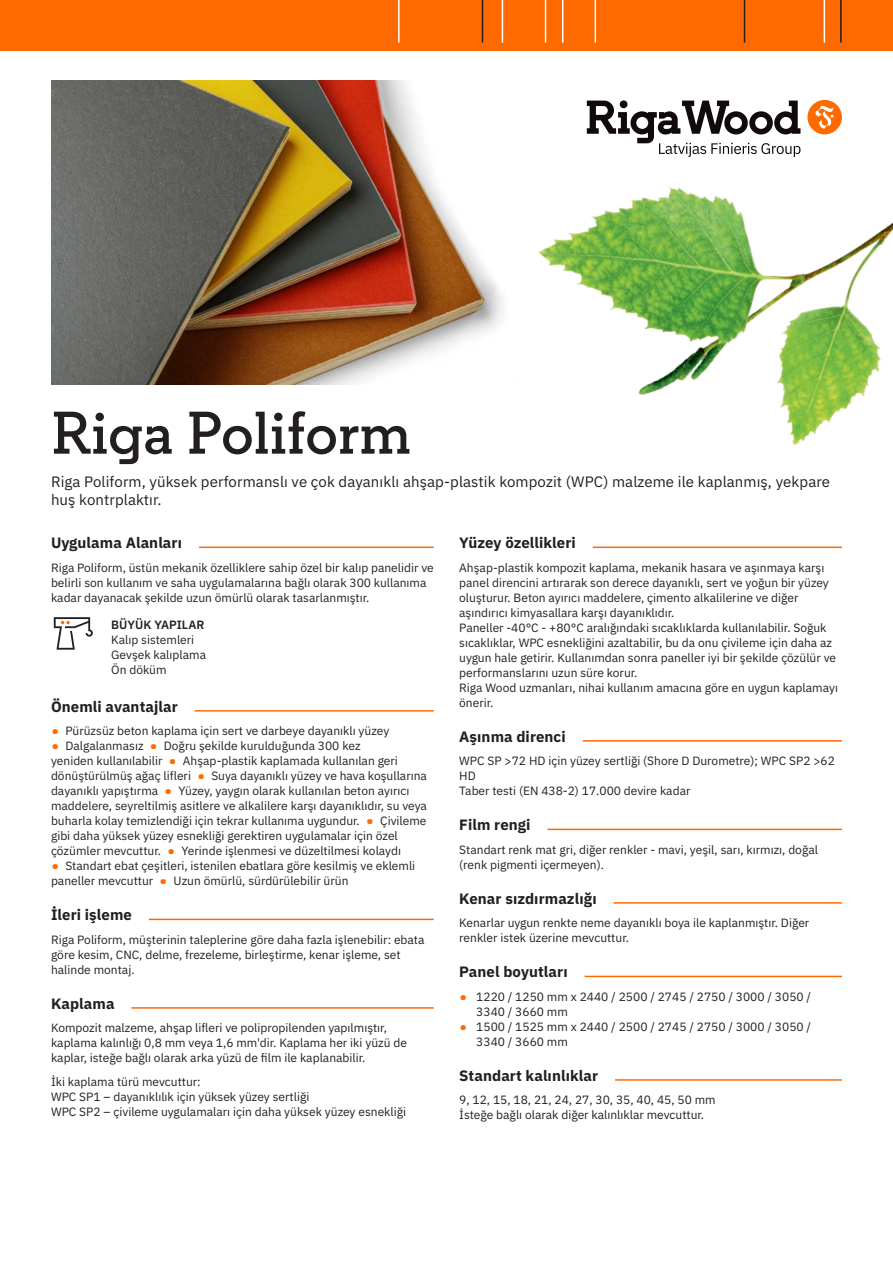
<style>
.page{position:relative;width:893px;height:1263px;background:#fff}
.page>*{position:absolute;margin:0;border:0;box-sizing:border-box;transform-origin:0 0}
.Nosaukums{font:600 60px "Regular Slab";letter-spacing:.005em;color:#231f20}
.Sadaļa{font:700 15px "IBM Plex Sans";letter-spacing:.005em;color:#231f20}
.ievadteksts{font:15px/18px "IBM Plex Sans";letter-spacing:.005em;color:#231f20}
.pamatteksts__6{font:12px/15px "IBM Plex Sans";color:#231f20}
.pamatteksts__3{font:12px/15px "IBM Plex Sans";color:#231f20}
.tabula{font:12px "IBM Plex Sans";color:#231f20}
.Virsraksts_tabulā{font:600 12px "IBM Plex Sans";color:#231f20}
.s1{font-size:21px;color:#ff6a00}
</style>
<div class="page">
<div style="left:0;top:0;width:893px;height:51px;background:#ff6a00"></div>
<hr style="left:398px;top:0;width:2px;height:43px;background:#fff">
<img style="left:481px;top:0;width:412px;height:549px">
<hr style="left:51px;top:547px;width:383px;height:1px;background:#ff6a00">
<div style="left:51px;top:544px;width:148px;height:7px;background:#fff"></div>
<hr style="left:51px;top:710px;width:383px;height:2px;background:#ff6a00">
<div style="left:51px;top:707px;width:144px;height:8px;background:#fff"></div>
<hr style="left:51px;top:919px;width:383px;height:1px;background:#ff6a00">
<div style="left:51px;top:916px;width:98px;height:7px;background:#fff"></div>
<hr style="left:51px;top:1007px;width:383px;height:2px;background:#ff6a00">
<div style="left:51px;top:1004px;width:80px;height:8px;background:#fff"></div>
<hr style="left:459px;top:547px;width:383px;height:1px;background:#ff6a00">
<div style="left:459px;top:544px;width:134px;height:7px;background:#fff"></div>
<hr style="left:459px;top:740px;width:383px;height:2px;background:#ff6a00">
<div style="left:459px;top:737px;width:124px;height:8px;background:#fff"></div>
<hr style="left:459px;top:829px;width:383px;height:1px;background:#ff6a00">
<div style="left:459px;top:826px;width:88px;height:7px;background:#fff"></div>
<hr style="left:459px;top:902px;width:383px;height:2px;background:#ff6a00">
<div style="left:459px;top:899px;width:155px;height:8px;background:#fff"></div>
<hr style="left:459px;top:976px;width:383px;height:1px;background:#ff6a00">
<div style="left:459px;top:973px;width:126px;height:7px;background:#fff"></div>
<hr style="left:459px;top:1079px;width:383px;height:2px;background:#ff6a00">
<div style="left:459px;top:1076px;width:156px;height:8px;background:#fff"></div>
<svg style="left:54px;top:617px;width:39px;height:33px"></svg>
<img style="left:51px;top:81px;width:463px;height:303px">
<p class="Nosaukums" style="left:51px;top:396px;width:361px">Riga Poliform</p>
<p class="ievadteksts" style="left:51px;top:471px;width:781px">Riga Poliform, yüksek performanslı ve çok dayanıklı ahşap-plastik kompozit (WPC) malzeme ile kaplanmış, yekpare huş kontrplaktır.</p>
<p class="Sadaļa" style="left:51px;top:531px;width:132px">Uygulama Alanları</p>
<p class="pamatteksts__3" style="left:51px;top:559px;width:384px">Riga Poliform, üstün mekanik özelliklere sahip özel bir kalıp panelidir ve belirli son kullanım ve saha uygulamalarına bağlı olarak 300 kullanıma kadar dayanacak şekilde uzun ömürlü olarak tasarlanmıştır.</p>
<p class="Virsraksts_tabulā" style="left:111px;top:615px;width:95px">BÜYÜK YAPILAR</p>
<p class="tabula" style="left:111px;top:630px;width:84px">Kalıp sistemleri</p>
<p class="tabula" style="left:111px;top:645px;width:96px">Gevşek kalıplama</p>
<p class="tabula" style="left:111px;top:660px;width:57px">Ön döküm</p>
<p class="Sadaļa" style="left:51px;top:694px;width:128px">Önemli avantajlar</p>
<p class="pamatteksts__6" style="left:51px;top:722px;width:340px"><span class="s1">•</span> Pürüzsüz beton kaplama için sert ve darbeye dayanıklı yüzey</p>
<p class="pamatteksts__6" style="left:51px;top:737px;width:377px"><span class="s1">•</span> Dalgalanmasız <span class="s1">•</span> Doğru şekilde kurulduğunda 300 kez<br>yeniden kullanılabilir <span class="s1">•</span> Ahşap-plastik kaplamada kullanılan geri dönüştürülmüş ağaç lifleri <span class="s1">•</span> Suya dayanıklı yüzey ve hava koşullarına dayanıklı yapıştırma <span class="s1">•</span> Yüzey, yaygın olarak kullanılan beton ayırıcı maddelere, seyreltilmiş asitlere ve alkalilere karşı dayanıklıdır, su veya buharla kolay temizlendiği için tekrar kullanıma uygundur. <span class="s1">•</span> Çivileme gibi daha yüksek yüzey esnekliği gerektiren uygulamalar için özel çözümler mevcuttur. <span class="s1">•</span> Yerinde işlenmesi ve düzeltilmesi kolaydı</p>
<p class="pamatteksts__6" style="left:51px;top:857px;width:366px"><span class="s1">•</span> Standart ebat çeşitleri, istenilen ebatlara göre kesilmiş ve eklemli paneller mevcuttur <span class="s1">•</span> Uzun ömürlü, sürdürülebilir ürün</p>
<p class="Sadaļa" style="left:51px;top:903px;width:83px">İleri işleme</p>
<p class="pamatteksts__6" style="left:51px;top:931px;width:375px">Riga Poliform, müşterinin taleplerine göre daha fazla işlenebilir: ebata göre kesim, CNC, delme, frezeleme, birleştirme, kenar işleme, set halinde montaj.</p>
<p class="Sadaļa" style="left:51px;top:991px;width:65px">Kaplama</p>
<p class="pamatteksts__3" style="left:51px;top:1019px;width:357px">Kompozit malzeme, ahşap lifleri ve polipropilenden yapılmıştır, kaplama kalınlığı 0,8 mm veya 1,6 mm'dir. Kaplama her iki yüzü de kaplar, isteğe bağlı olarak arka yüzü de film ile kaplanabilir.</p>
<p class="pamatteksts__6" style="left:51px;top:1073px;width:151px">İki kaplama türü mevcuttur:</p>
<p class="pamatteksts__6" style="left:51px;top:1088px;width:260px">WPC SP1 – dayanıklılık için yüksek yüzey sertliği</p>
<p class="pamatteksts__6" style="left:51px;top:1103px;width:357px">WPC SP2 – çivileme uygulamaları için daha yüksek yüzey esnekliği</p>
<p class="Sadaļa" style="left:459px;top:531px;width:118px">Yüzey özellikleri</p>
<p class="pamatteksts__6" style="left:459px;top:559px;width:371px">Ahşap-plastik kompozit kaplama, mekanik hasara ve aşınmaya karşı panel direncini artırarak son derece dayanıklı, sert ve yoğun bir yüzey oluşturur. Beton ayırıcı maddelere, çimento alkalilerine ve diğer aşındırıcı kimyasallara karşı dayanıklıdır.</p>
<p class="pamatteksts__6" style="left:459px;top:619px;width:378px">Paneller -40°C - +80°C aralığındaki sıcaklıklarda kullanılabilir. Soğuk sıcaklıklar, WPC esnekliğini azaltabilir, bu da onu çivileme için daha az uygun hale getirir. Kullanımdan sonra paneller iyi bir şekilde çözülür ve performanslarını uzun süre korur.</p>
<p class="pamatteksts__6" style="left:459px;top:679px;width:380px">Riga Wood uzmanları, nihai kullanım amacına göre en uygun kaplamayı önerir.</p>
<p class="Sadaļa" style="left:459px;top:724px;width:108px">Aşınma direnci</p>
<p class="pamatteksts__6" style="left:459px;top:752px;width:377px">WPC SP &gt;72 HD için yüzey sertliği (Shore D Durometre); WPC SP2 &gt;62<br>HD</p>
<p class="pamatteksts__6" style="left:459px;top:782px;width:233px">Taber testi (EN 438-2) 17.000 devire kadar</p>
<p class="Sadaļa" style="left:459px;top:813px;width:73px">Film rengi</p>
<p class="pamatteksts__6" style="left:459px;top:841px;width:360px">Standart renk mat gri, diğer renkler - mavi, yeşil, sarı, kırmızı, doğal (renk pigmenti içermeyen).</p>
<p class="Sadaļa" style="left:459px;top:886px;width:139px">Kenar sızdırmazlığı</p>
<p class="pamatteksts__6" style="left:459px;top:914px;width:352px">Kenarlar uygun renkte neme dayanıklı boya ile kaplanmıştır. Diğer renkler istek üzerine mevcuttur.</p>
<p class="Sadaļa" style="left:459px;top:960px;width:110px">Panel boyutları</p>
<p class="pamatteksts__6" style="left:476px;top:988px;width:336px;text-indent:-17px"><span class="s1">•</span> 1220 / 1250 mm x 2440 / 2500 / 2745 / 2750 / 3000 / 3050 /<br>3340 / 3660 mm</p>
<p class="pamatteksts__6" style="left:476px;top:1018px;width:336px;text-indent:-17px"><span class="s1">•</span> 1500 / 1525 mm x 2440 / 2500 / 2745 / 2750 / 3000 / 3050 /<br>3340 / 3660 mm</p>
<p class="Sadaļa" style="left:459px;top:1063px;width:140px">Standart kalınlıklar</p>
<p class="pamatteksts__6" style="left:459px;top:1091px;width:258px">9, 12, 15, 18, 21, 24, 27, 30, 35, 40, 45, 50 mm</p>
<p class="pamatteksts__6" style="left:459px;top:1106px;width:246px">İsteğe bağlı olarak diğer kalınlıklar mevcuttur.</p>
</div>
